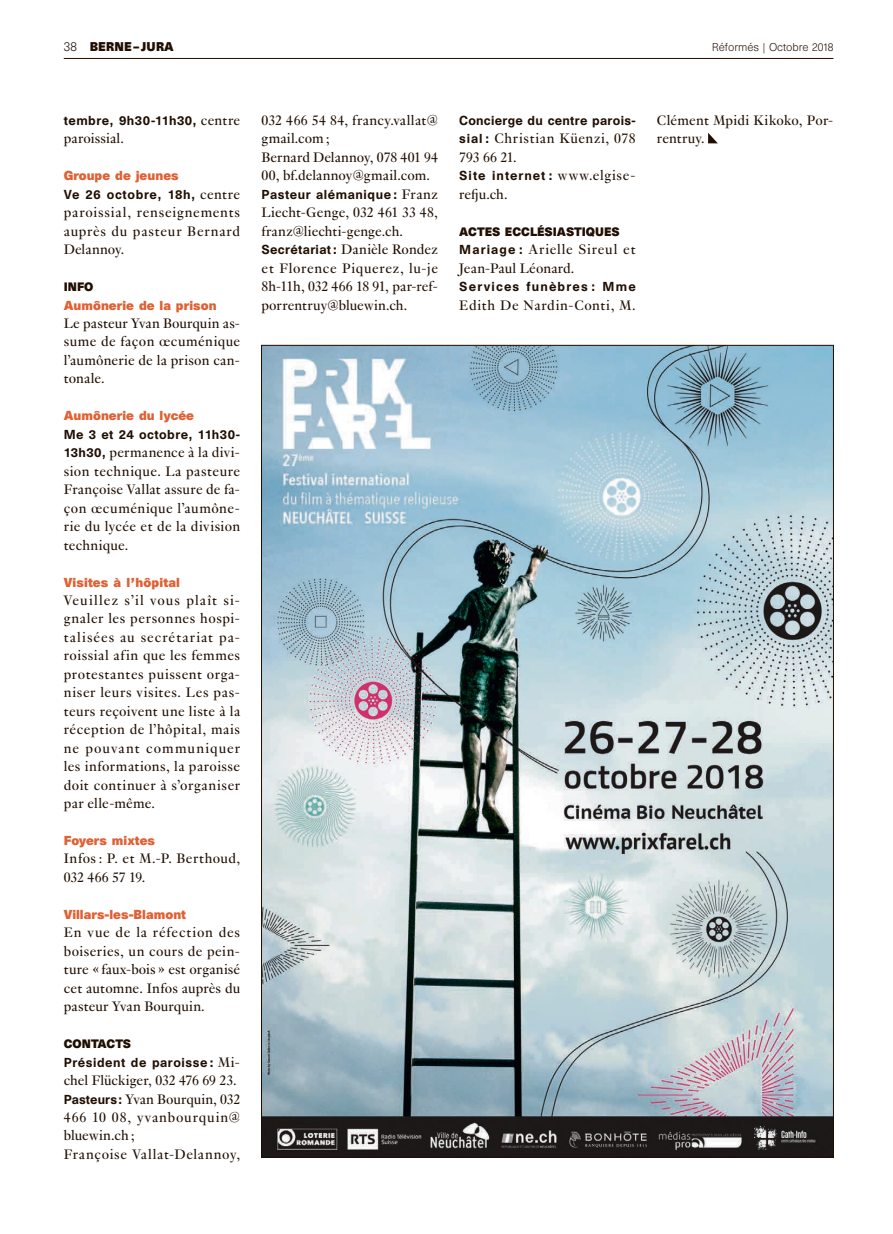
<style>
.page{position:relative;width:893px;height:1234px;background:#fff}
.page>*{position:absolute;margin:0;border:0;box-sizing:border-box;transform-origin:0 0}
.t1{font:15px/18.5px "Genath";letter-spacing:.02em;color:#200e00}
.t2{font:15px/18.5px "Genath";letter-spacing:.04em;color:#200e00}
.t3{font:500 12px/18.5px "Unica SB";letter-spacing:.045em;color:#200e00}
.t4{font:700 12px "Unica SB";color:#df6033}
.t5{font:500 12px "Unica SB";letter-spacing:.025em;color:#200e00}
.t6{font:500 12px "Unica SB";letter-spacing:.08em;color:#200e00}
.t7{font:500 12px "Unica SB";letter-spacing:.1em;color:#200e00}
.t8{font:700 11.7px "Unica SB";color:#200e00}
.t9{font:700 11.25px "Unica SB";color:#200e00}
.t10{font:300 10.5px "Unica SB";color:#200e00}
.s1{font-weight:300;font-size:12px}
.s2{font-family:"Genath";font-weight:400;font-size:15px}
.s3{font-weight:700;color:#df6033}
.s4{font-family:"Unica SB";font-weight:500;font-size:12px}
</style>
<div class="page">
<img style="left:263px;top:347px;width:569px;height:808px">
<svg style="left:708px;top:133px;width:10px;height:10px"></svg>
<hr style="left:64px;top:58px;width:769px;height:1px;background:#200e00">
<p class="t8" style="left:64px;top:39px;width:111px"><span class="s1">38</span> BERNE – JURA</p>
<p class="t10" style="left:712px;top:41px;width:123px">Réformés | Octobre 2018</p>
<p class="t3" style="left:64px;top:112px;width:178px">tembre, 9h30-11h30, <span class="s2">centre</span></p>
<p class="t1" style="left:64px;top:128px;width:62px">paroissial.</p>
<p class="t3" style="left:64px;top:167px;width:178px"><span class="s3">Groupe de jeunes<br></span>Ve 26 octobre, 18h, <span class="s2">centre</span></p>
<p class="t1" style="left:64px;top:202px;width:178px;text-align:justify">paroissial, renseignements auprès du pasteur Bernard Delannoy.</p>
<p class="t9" style="left:64px;top:280px;width:31px">INFO</p>
<p class="t4" style="left:64px;top:297px;width:154px">Aumônerie de la prison</p>
<p class="t1" style="left:64px;top:313px;width:178px;text-align:justify">Le pasteur Yvan Bourquin as&shy;sume de façon œcuménique l’aumônerie de la prison can&shy;tonale.</p>
<p class="t4" style="left:64px;top:408px;width:132px">Aumônerie du lycée</p>
<p class="t3" style="left:64px;top:426px;width:178px">Me 3 et 24 octobre, 11h30-</p>
<p class="t1" style="left:64px;top:442px;width:178px;text-align:justify"><span class="s4">13h30,</span> permanence à la divi&shy;sion technique. La pasteure Françoise Vallat assure de fa&shy;çon œcuménique l’aumône&shy;rie du lycée et de la division technique.</p>
<p class="t4" style="left:64px;top:574px;width:118px">Visites à l’hôpital</p>
<p class="t1" style="left:64px;top:589px;width:178px;text-align:justify">Veuillez s’il vous plaît si&shy;gnaler les personnes hospi&shy;talisées au secrétariat pa&shy;roissial afin que les femmes protestantes puissent orga&shy;niser leurs visites. Les pas&shy;teurs reçoivent une liste à la réception de l’hôpital, mais ne pouvant communiquer les informations, la paroisse doit continuer à s’organiser par elle-même.</p>
<p class="t4" style="left:64px;top:832px;width:93px">Foyers mixtes</p>
<p class="t1" style="left:64px;top:848px;width:178px">Infos : P. et M.-P. Berthoud,<br>032 466 57 19.</p>
<p class="t4" style="left:64px;top:906px;width:124px">Villars-les-Blamont</p>
<p class="t1" style="left:64px;top:922px;width:178px;text-align:justify">En vue de la réfection des boiseries, un cours de pein&shy;ture « faux-bois » est organisé cet automne. Infos auprès du pasteur Yvan Bourquin.</p>
<p class="t9" style="left:64px;top:1036px;width:69px">CONTACTS</p>
<p class="t3" style="left:64px;top:1053px;width:178px">Président de paroisse : <span class="s2">Mi-</span></p>
<p class="t1" style="left:64px;top:1069px;width:178px">chel Flückiger, 032 476 69 23.<br><span class="s4">Pasteurs:</span> Yvan Bourquin, 032<br>466 10 08, yvanbourquin@ bluewin.ch ;<br>Françoise Vallat-Delannoy,</p>
<p class="t1" style="left:261px;top:110px;width:178px">032 466 54 84, francy.vallat@ gmail.com ;<br>Bernard Delannoy, 078 401 94<br>00, bf.delannoy@gmail.com.</p>
<p class="t3" style="left:261px;top:186px;width:178px">Pasteur alémanique : <span class="s2">Franz</span></p>
<p class="t1" style="left:261px;top:202px;width:178px">Liecht-Genge, 032 461 33 48, franz@liechti-genge.ch.<br><span class="s4">Secrétariat:</span> Danièle Rondez et Florence Piquerez, lu-je<br>8h-11h, 032 466 18 91, par-ref&shy;porrentruy@bluewin.ch.</p>
<p class="t5" style="left:459px;top:113px;width:178px">Concierge du centre parois-</p>
<p class="t2" style="left:459px;top:128px;width:178px"><span class="s4">sial :</span> Christian Küenzi, 078<br>793 66 21.</p>
<p class="t6" style="left:459px;top:168px;width:178px">Site internet : <span class="s2">www.elgise-</span></p>
<p class="t1" style="left:459px;top:184px;width:50px">refju.ch.</p>
<p class="t9" style="left:459px;top:224px;width:162px">ACTES ECCLÉSIASTIQUES</p>
<p class="t1" style="left:459px;top:239px;width:178px"><span class="s4">Mariage :</span> Arielle Sireul et<br>Jean-Paul Léonard.</p>
<p class="t7" style="left:459px;top:279px;width:178px">Services funèbres : Mme</p>
<p class="t2" style="left:459px;top:294px;width:178px">Edith De Nardin-Conti, M.</p>
<p class="t1" style="left:657px;top:110px;width:178px">Clément Mpidi Kikoko, Por&shy;rentruy.</p>
</div>
